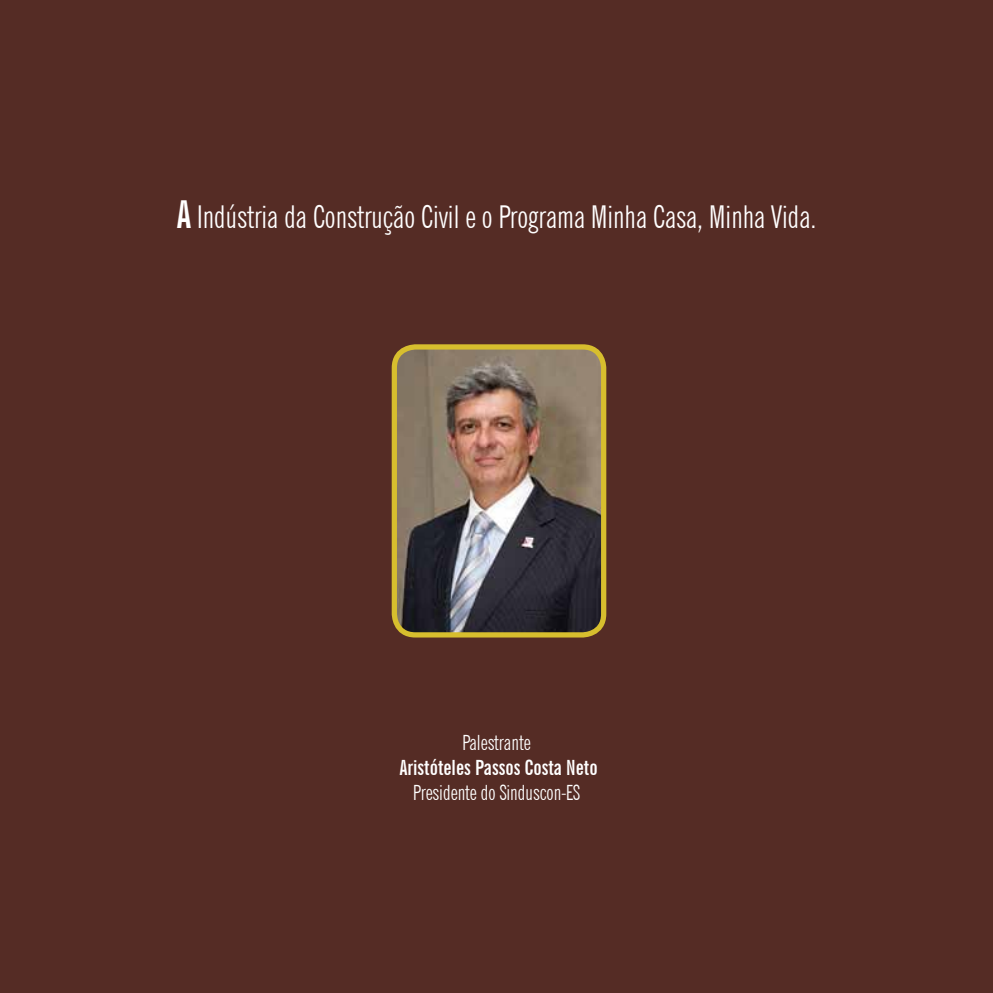
<style>
.page{position:relative;width:993px;height:993px;background:#fff}
.page>*{position:absolute;margin:0;border:0;box-sizing:border-box;transform-origin:0 0}
.t1{font:extra-condensed 31.5px "News Gothic BT";color:#fff}
.t2{font:extra-condensed 21px "News Gothic BT";color:#fff}
.t3{font:700 extra-condensed 21px "News Gothic BT";color:#fff}
.s1{font-weight:700;font-size:38.5px}
</style>
<div class="page">
<div style="left:0;top:0;width:992px;height:992px;background:#552c25"></div>
<img style="left:397px;top:350px;width:205px;height:282px">
<div style="left:391px;top:344px;width:215px;height:293px;border:5px solid #d7be2e;border-radius:21px"></div>
<p class="t1" style="left:176px;top:197px;width:641px"><span class="s1">A</span> Indústria da Construção Civil e o Programa Minha Casa, Minha Vida.</p>
<p class="t2" style="left:462px;top:729px;width:70px">Palestrante</p>
<p class="t3" style="left:399px;top:754px;width:199px">Aristóteles Passos Costa Neto</p>
<p class="t2" style="left:413px;top:779px;width:168px">Presidente do Sinduscon-ES</p>
</div>
